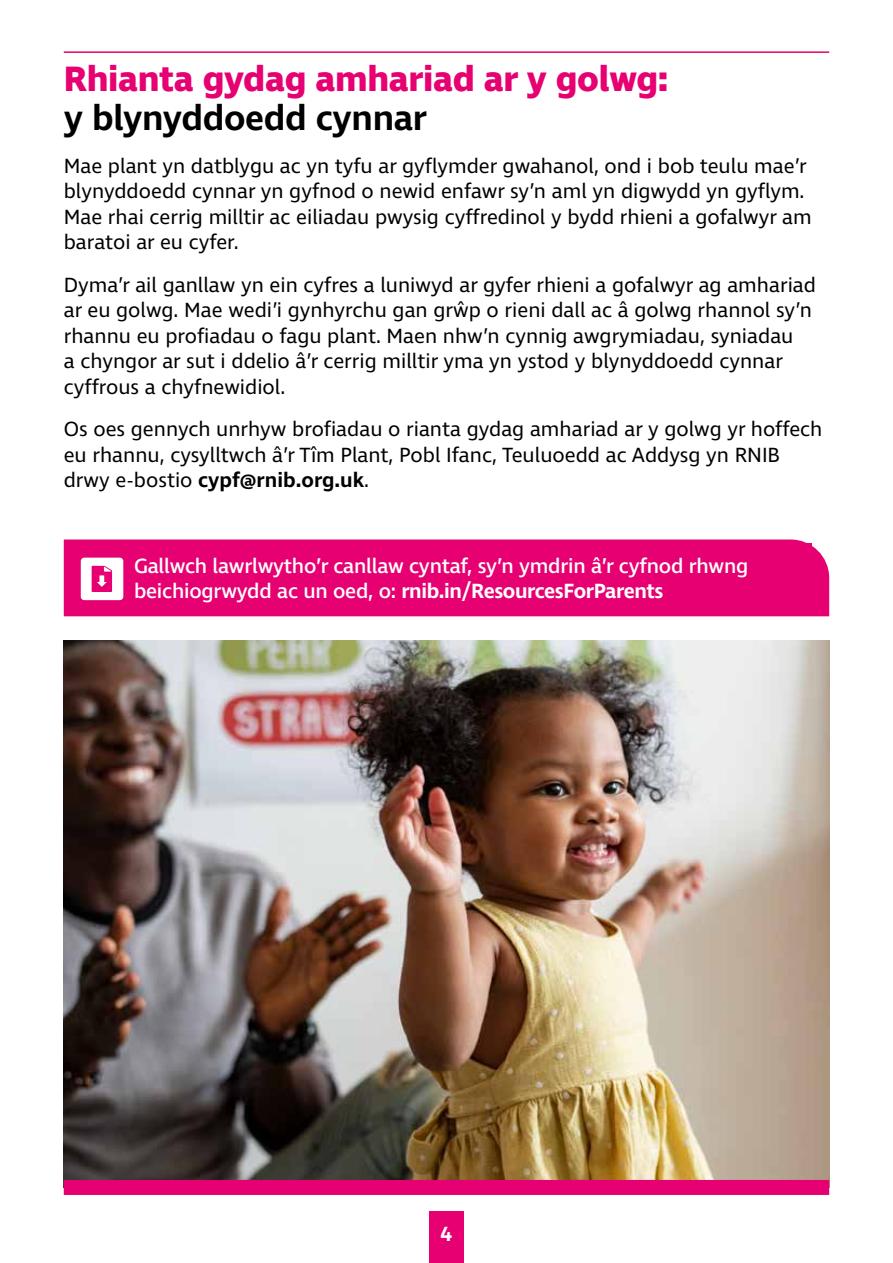
<style>
.page{position:relative;width:893px;height:1263px;background:#fff}
.page>*{position:absolute;margin:0;border:0;box-sizing:border-box;transform-origin:0 0}
.t1{font:700 36px "Ingra";letter-spacing:-.01em;color:#e60071}
.t2{font:600 36px "Ingra";letter-spacing:-.01em;color:#000}
.t3{font:21px/25.5px "Ingra";color:#000}
.t4{font:500 21px/25.5px "Ingra";letter-spacing:-.01em;color:#fff}
.t5{font:600 21px "Ingra";color:#fff}
.s1{font-weight:600}
</style>
<div class="page">
<img style="left:64px;top:640px;width:765px;height:540px">
<hr style="left:64px;top:51px;width:765px;height:2px;background:#e60071">
<svg style="left:64px;top:539px;width:765px;height:77px;background:#e81c80"></svg>
<div style="left:81px;top:544px;width:731px;height:72px;background:#e60071"></div>
<svg style="left:81px;top:558px;width:42px;height:42px"></svg>
<div style="left:429px;top:1211px;width:34px;height:52px;background:#e60071"></div>
<div style="left:64px;top:1180px;width:765px;height:15px;background:#e60071"></div>
<h1 class="t1" style="left:64px;top:56px;width:606px">Rhianta gydag amhariad ar y golwg:</h1>
<h1 class="t2" style="left:64px;top:96px;width:365px">y blynyddoedd cynnar</h1>
<p class="t3" style="left:64px;top:154px;width:749px">Mae plant yn datblygu ac yn tyfu ar gyflymder gwahanol, ond i bob teulu mae’r blynyddoedd cynnar yn gyfnod o newid enfawr sy’n aml yn digwydd yn gyflym.<br>Mae rhai cerrig milltir ac eiliadau pwysig cyffredinol y bydd rhieni a gofalwyr am baratoi ar eu cyfer.</p>
<p class="t3" style="left:64px;top:273px;width:754px">Dyma’r ail ganllaw yn ein cyfres a luniwyd ar gyfer rhieni a gofalwyr ag amhariad ar eu golwg. Mae wedi’i gynhyrchu gan grŵp o rieni dall ac â golwg rhannol sy’n rhannu eu profiadau o fagu plant. Maen nhw’n cynnig awgrymiadau, syniadau<br>a chyngor ar sut i ddelio â’r cerrig milltir yma yn ystod y blynyddoedd cynnar cyffrous a chyfnewidiol.</p>
<p class="t3" style="left:64px;top:417px;width:760px">Os oes gennych unrhyw brofiadau o rianta gydag amhariad ar y golwg yr hoffech eu rhannu, cysylltwch â’r Tîm Plant, Pobl Ifanc, Teuluoedd ac Addysg yn RNIB drwy e-bostio <span class="s1">cypf@rnib.org.uk</span>.</p>
<p class="t4" style="left:134px;top:554px;width:616px">Gallwch lawrlwytho’r canllaw cyntaf, sy’n ymdrin â’r cyfnod rhwng beichiogrwydd ac un oed, o: <span class="s1">rnib.in/ResourcesForParents</span></p>
<p class="t5" style="left:441px;top:1221px;width:13px">4</p>
</div>
